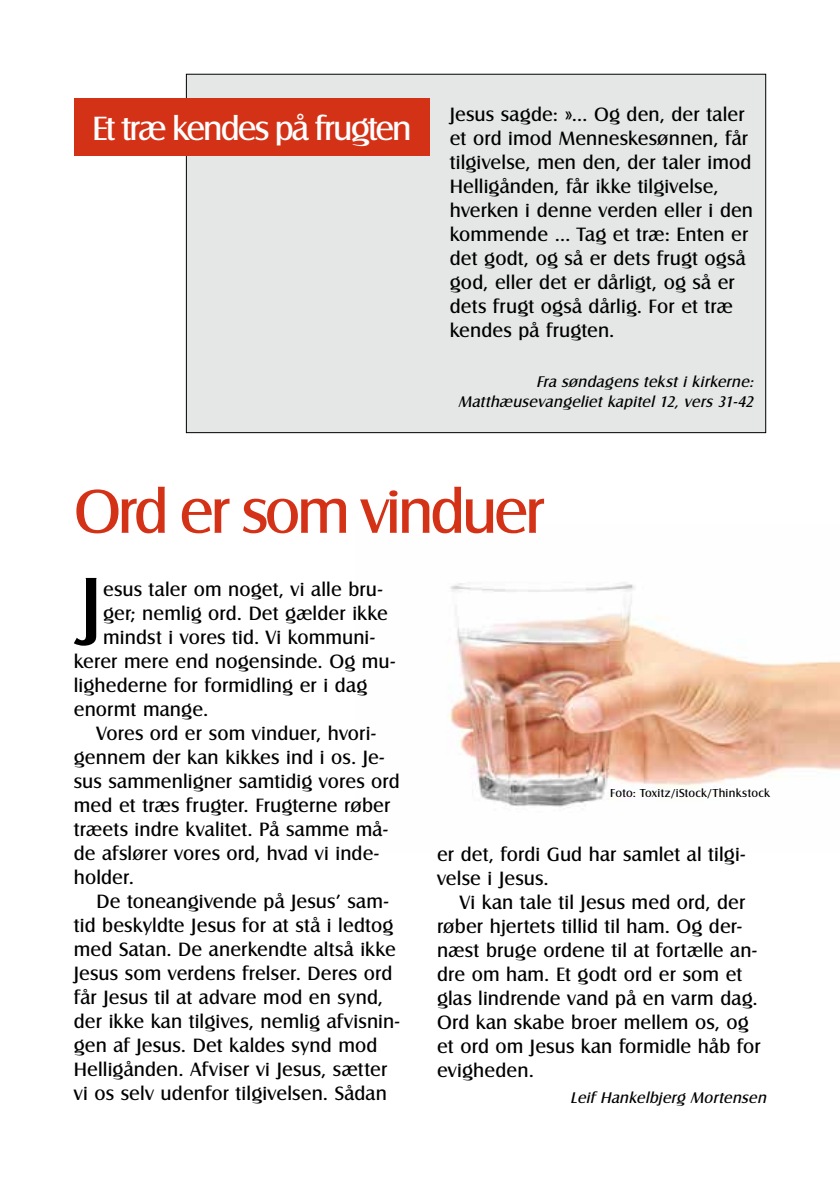
<style>
.page{position:relative;width:840px;height:1191px;background:#fff}
.page>*{position:absolute;margin:0;border:0;box-sizing:border-box;transform-origin:0 0}
.t1{font:81px "Castle T";color:#000;scale:1.14 1}
.t2{font:64px "Castle T";letter-spacing:-.055em;color:#d43217}
.t3{font:34.8px "Castle T";letter-spacing:-.06em;color:#fff}
.t4{font:20px/24px "Castle T";letter-spacing:.005em;color:#000}
.t5{font:italic 16px/20px "Castle T";letter-spacing:.025em;color:#000;text-align:right}
.t6{font:12px "Castle T";letter-spacing:.02em;color:#000}
</style>
<div class="page">
<img style="left:448px;top:582px;width:391px;height:226px">
<div style="left:186px;top:74px;width:579px;height:358px;background:#e5e6e6"></div>
<div style="left:75px;top:99px;width:354px;height:57px;background:#d43217"></div>
<h3 class="t3" style="left:92px;top:109px;width:321px">Et træ kendes på frugten</h3>
<p class="t4" style="left:449px;top:102px;width:305px">Jesus sagde: »… Og den, der taler et ord imod Menneskesønnen, får tilgivelse, men den, der taler imod<br>Helligånden, får ikke tilgivelse, hverken i denne verden eller i den kommende … Tag et træ: Enten er det godt, og så er dets frugt også god, eller det er dårligt, og så er dets frugt også dårlig. For et træ kendes på frugten.</p>
<p class="t5" style="left:458px;top:371px;width:300px">Fra søndagens tekst i kirkerne:<br>Matthæusevangeliet kapitel 12, vers 31-42</p>
<h2 class="t2" style="left:74px;top:476px;width:473px">Ord er som vinduer</h2>
<h1 class="t1" style="left:79px;top:560px;width:23px">J</h1>
<p class="t4" style="left:103px;top:577px;width:281px">esus taler om noget, vi alle bru-</p>
<p class="t4" style="left:103px;top:601px;width:286px">ger; nemlig ord. Det gælder ikke</p>
<p class="t4" style="left:103px;top:625px;width:273px">mindst i vores tid. Vi kommuni-</p>
<p class="t4" style="left:74px;top:649px;width:322px">kerer mere end nogensinde. Og mu-</p>
<p class="t4" style="left:74px;top:673px;width:295px">lighederne for formidling er i dag</p>
<p class="t4" style="left:74px;top:697px;width:136px">enormt mange.</p>
<p class="t4" style="left:96px;top:721px;width:280px">Vores ord er som vinduer, hvori-</p>
<p class="t4" style="left:74px;top:745px;width:312px">gennem der kan kikkes ind i os. Je-</p>
<p class="t4" style="left:74px;top:769px;width:327px">sus sammenligner samtidig vores ord</p>
<p class="t4" style="left:74px;top:793px;width:318px">med et træs frugter. Frugterne røber</p>
<p class="t4" style="left:74px;top:817px;width:315px">træets indre kvalitet. På samme må-</p>
<p class="t4" style="left:74px;top:841px;width:306px">de afslører vores ord, hvad vi inde-</p>
<p class="t4" style="left:74px;top:865px;width:62px">holder.</p>
<p class="t4" style="left:96px;top:889px;width:293px">De toneangivende på Jesus’ sam-</p>
<p class="t4" style="left:74px;top:913px;width:321px">tid beskyldte Jesus for at stå i ledtog</p>
<p class="t4" style="left:74px;top:937px;width:323px">med Satan. De anerkendte altså ikke</p>
<p class="t4" style="left:74px;top:961px;width:320px">Jesus som verdens frelser. Deres ord</p>
<p class="t4" style="left:74px;top:985px;width:310px">får Jesus til at advare mod en synd,</p>
<p class="t4" style="left:74px;top:1009px;width:327px">der ikke kan tilgives, nemlig afvisnin-</p>
<p class="t4" style="left:74px;top:1033px;width:305px">gen af Jesus. Det kaldes synd mod</p>
<p class="t4" style="left:74px;top:1057px;width:315px">Helligånden. Afviser vi Jesus, sætter</p>
<p class="t4" style="left:74px;top:1081px;width:314px">vi os selv udenfor tilgivelsen. Sådan</p>
<p class="t6" style="left:609px;top:786px;width:161px">Foto: Toxitz/iStock/Thinkstock</p>
<p class="t4" style="left:437px;top:842px;width:309px">er det, fordi Gud har samlet al tilgi&shy;velse i Jesus.</p>
<p class="t4" style="left:437px;top:890px;width:325px;text-indent:23px">Vi kan tale til Jesus med ord, der røber hjertets tillid til ham. Og der&shy;næst bruge ordene til at fortælle an&shy;dre om ham. Et godt ord er som et glas lindrende vand på en varm dag.<br>Ord kan skabe broer mellem os, og et ord om Jesus kan formidle håb for evigheden.</p>
<p class="t5" style="left:570px;top:1087px;width:201px">Leif Hankelbjerg Mortensen</p>
</div>
